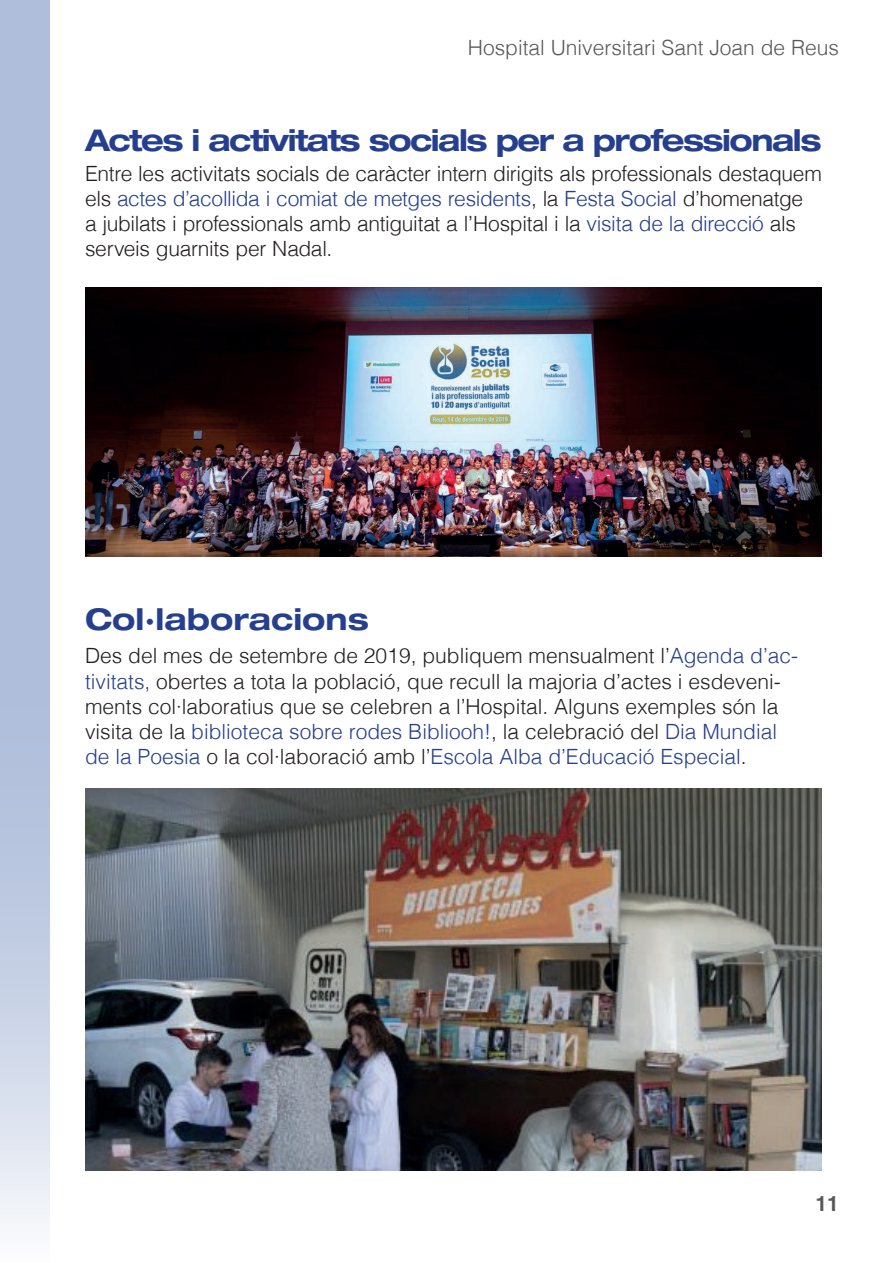
<style>
.page{position:relative;width:893px;height:1263px;background:#fff}
.page>*{position:absolute;margin:0;border:0;box-sizing:border-box;transform-origin:0 0}
.t1{font:700 expanded 30px "Helvetica Neue";letter-spacing:-.05em;color:#253f8e}
.t2{font:700 expanded 30px "Helvetica Neue";color:#253f8e}
.t3{font:300 21px/25.2px "Helvetica";color:#231f20}
.t4{font:300 21px "Helvetica";color:#57585a}
.t5{font:700 21px "Helvetica";color:#57585a}
.s1{color:#253f8e}
</style>
<div class="page">
<img style="left:85px;top:288px;width:737px;height:269px">
<img style="left:85px;top:788px;width:737px;height:383px">
<svg style="left:0;top:0;width:50px;height:1225px;fill:#afbedb"></svg>
<p class="t4" style="left:468px;top:30px;width:373px">Hospital Universitari Sant Joan de Reus</p>
<h1 class="t1" style="left:85px;top:122px;width:738px">Actes i activitats socials per a professionals</h1>
<p class="t3" style="left:85px;top:159px;width:738px">Entre les activitats socials de caràcter intern dirigits als professionals destaquem els <span class="s1">actes d’acollida i comiat de metges residents</span>, la <span class="s1">Festa Social</span> d’homenatge<br>a jubilats i professionals amb antiguitat a l’Hospital i la <span class="s1">visita de la direcció</span> als serveis guarnits per Nadal.</p>
<h1 class="t2" style="left:85px;top:600px;width:285px">Col·laboracions</h1>
<p class="t3" style="left:85px;top:642px;width:715px">Des del mes de setembre de 2019, publiquem mensualment l’<span class="s1">Agenda d’ac&shy;tivitats,</span> obertes a tota la població, que recull la majoria d’actes i esdeveni&shy;ments col·laboratius que se celebren a l’Hospital. Alguns exemples són la visita de la <span class="s1">biblioteca sobre rodes Bibliooh!</span>, la celebració del <span class="s1">Dia Mundial de la Poesia</span> o la col·laboració amb l’<span class="s1">Escola Alba d’Educació Especial</span>.</p>
<p class="t5" style="left:816px;top:1191px;width:25px">11</p>
</div>
